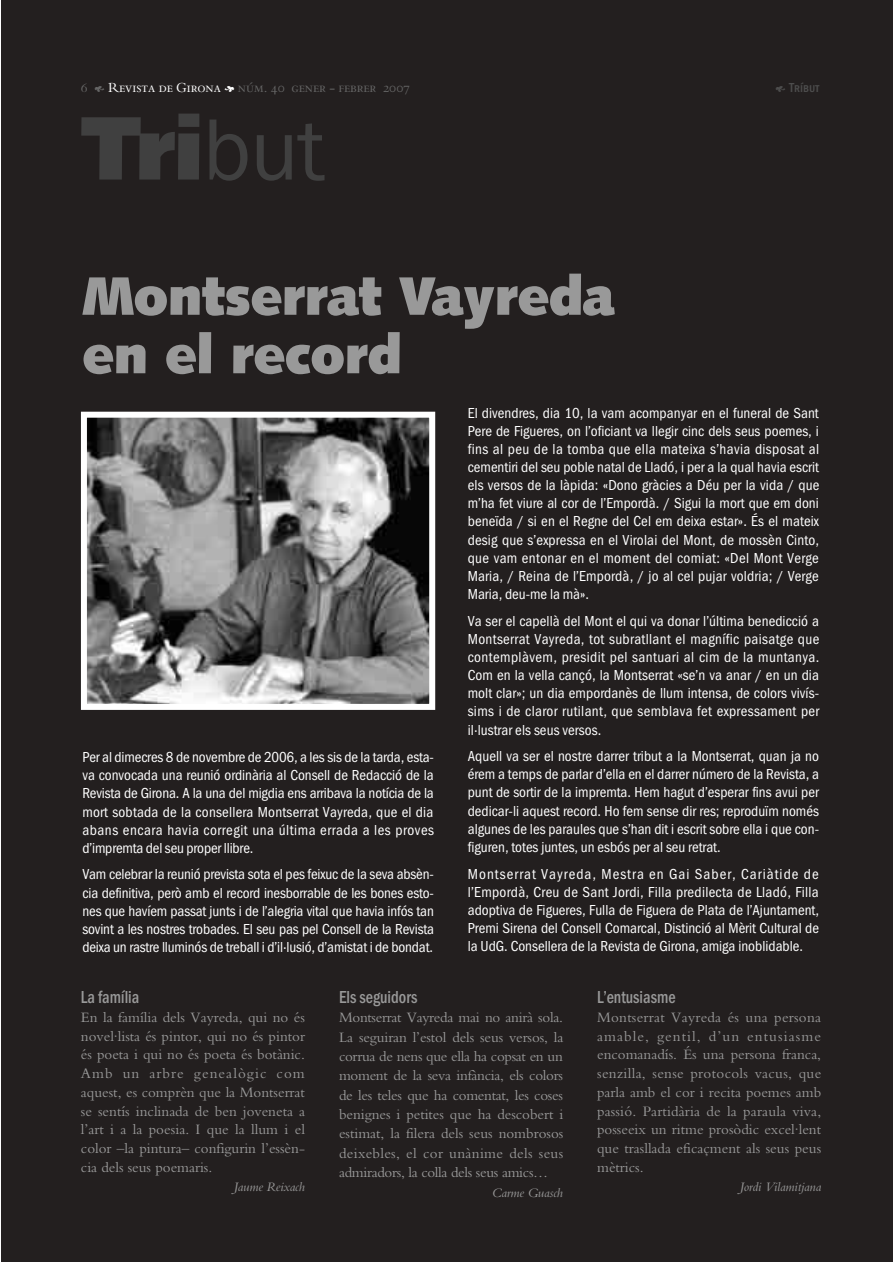
<style>
.page{position:relative;width:893px;height:1263px;background:#fff}
.page>*{position:absolute;margin:0;border:0;box-sizing:border-box;transform-origin:0 0}
.t1{font:900 90px "Syntax";color:#404040}
.t2{font:900 54px/58.5px "Syntax";color:#999;scale:.95 1}
.t3{font:700 18px "Franklin Gothic Cond";color:#999;scale:.9 1}
.t4{font:15px/18.1px "Franklin Gothic Cond";color:#fff;text-align:justify}
.t5{font:15px/18.8px "Bembo";color:#999;text-align:justify}
.t6{font:13.5px "Bergamo Sm Caps";color:#666}
.t7{font:italic 13.5px "Bembo";letter-spacing:-.01em;color:#999}
.t8{font:700 13.5px "Franklin Gothic Cond Sm Caps";color:#4d4d4d}
.s1{font-family:"Botanical"}
.s2{color:#fff}
.s3{font-family:"Botanical";color:#fff}
.s4{font-family:"Botanical";font-weight:400}
.s5{font-family:"Franklin Gothic";font-weight:400}
</style>
<div class="page">
<div style="left:1px;top:0;width:891px;height:1262px;background:#231f1f"></div>
<img style="left:88px;top:419px;width:340px;height:284px">
<div style="left:81px;top:412px;width:354px;height:298px;border:6px solid #fff"></div>
<p class="t6" style="left:81px;top:79px;width:330px">6 <span class="s1">E</span> <span class="s2">Revista de Girona</span> <span class="s3">F</span> núm. 40 gener - febrer 2007</p>
<p class="t8" style="left:775px;top:80px;width:46px"><span class="s4">E</span> Tríbut</p>
<h1 class="t1" style="left:81px;top:111px;width:246px">Tri<span class="s5">but</span></h1>
<h2 class="t2" style="left:82px;top:272px;width:561px">Montserrat Vayreda en el record</h2>
<p class="t4" style="left:82px;top:749px;width:353px">Per al dimecres 8 de novembre de 2006, a les sis de la tarda, esta&shy;va convocada una reunió ordinària al Consell de Redacció de la Revista de Girona. A la una del migdia ens arribava la notícia de la mort sobtada de la consellera Montserrat Vayreda, que el dia abans encara havia corregit una última errada a les proves d’impremta del seu proper llibre.</p>
<p class="t4" style="left:82px;top:867px;width:353px">Vam celebrar la reunió prevista sota el pes feixuc de la seva absèn&shy;cia definitiva, però amb el record inesborrable de les bones esto&shy;nes que havíem passat junts i de l’alegria vital que havia infós tan sovint a les nostres trobades. El seu pas pel Consell de la Revista deixa un rastre lluminós de treball i d’il·lusió, d’amistat i de bondat.</p>
<p class="t4" style="left:468px;top:405px;width:353px">El divendres, dia 10, la vam acompanyar en el funeral de Sant Pere de Figueres, on l’oficiant va llegir cinc dels seus poemes, i fins al peu de la tomba que ella mateixa s’havia disposat al cementiri del seu poble natal de Lladó, i per a la qual havia escrit els versos de la làpida: «Dono gràcies a Déu per la vida / que m’ha fet viure al cor de l’Empordà. / Sigui la mort que em doni beneïda / si en el Regne del Cel em deixa estar». És el mateix desig que s’expressa en el Virolai del Mont, de mossèn Cinto, que vam entonar en el moment del comiat: «Del Mont Verge Maria, / Reina de l’Empordà, / jo al cel pujar voldria; / Verge Maria, deu-me la mà».</p>
<p class="t4" style="left:468px;top:613px;width:353px">Va ser el capellà del Mont el qui va donar l’última benedicció a Montserrat Vayreda, tot subratllant el magnífic paisatge que contemplàvem, presidit pel santuari al cim de la muntanya.<br>Com en la vella cançó, la Montserrat «se’n va anar / en un dia molt clar»; un dia empordanès de llum intensa, de colors vivís&shy;sims i de claror rutilant, que semblava fet expressament per il·lustrar els seus versos.</p>
<p class="t4" style="left:468px;top:749px;width:353px">Aquell va ser el nostre darrer tribut a la Montserrat, quan ja no érem a temps de parlar d’ella en el darrer número de la Revista, a punt de sortir de la impremta. Hem hagut d’esperar fins avui per dedicar-li aquest record. Ho fem sense dir res; reproduïm només algunes de les paraules que s’han dit i escrit sobre ella i que con&shy;figuren, totes juntes, un esbós per al seu retrat.</p>
<p class="t4" style="left:468px;top:866px;width:353px">Montserrat Vayreda, Mestra en Gai Saber, Cariàtide de l’Empordà, Creu de Sant Jordi, Filla predilecta de Lladó, Filla adoptiva de Figueres, Fulla de Figuera de Plata de l’Ajuntament, Premi Sirena del Consell Comarcal, Distinció al Mèrit Cultural de la UdG. Consellera de la Revista de Girona, amiga inoblidable.</p>
<p class="t3" style="left:81px;top:991px;width:66px">La família</p>
<p class="t5" style="left:81px;top:1009px;width:225px">En la família dels Vayreda, qui no és novel·lista és pintor, qui no és pintor és poeta i qui no és poeta és botànic.<br>Amb un arbre genealògic com aquest, es comprèn que la Montserrat se sentís inclinada de ben joveneta a l’art i a la poesia. I que la llum i el color –la pintura– configurin l’essèn&shy;cia dels seus poemaris.</p>
<p class="t7" style="left:234px;top:1181px;width:73px">Jaume Reixach</p>
<p class="t3" style="left:339px;top:991px;width:89px">Els seguidors</p>
<p class="t5" style="left:339px;top:1009px;width:226px;line-height:19.4px">Montserrat Vayreda mai no anirà sola.<br>La seguiran l’estol dels seus versos, la corrua de nens que ella ha copsat en un moment de la seva infància, els colors de les teles que ha comentat, les coses benignes i petites que ha descobert i estimat, la filera dels seus nombrosos deixebles, el cor unànime dels seus admiradors, la colla dels seus amics…</p>
<p class="t7" style="left:492px;top:1187px;width:73px">Carme Guasch</p>
<p class="t3" style="left:597px;top:991px;width:89px">L’entusiasme</p>
<p class="t5" style="left:597px;top:1009px;width:226px">Montserrat Vayreda és una persona amable, gentil, d’un entusiasme encomanadís. És una persona franca, senzilla, sense protocols vacus, que parla amb el cor i recita poemes amb passió. Partidària de la paraula viva, posseeix un ritme prosòdic excel·lent que trasllada eficaçment als seus peus mètrics.</p>
<p class="t7" style="left:739px;top:1181px;width:83px">Jordi Vilamitjana</p>
</div>
